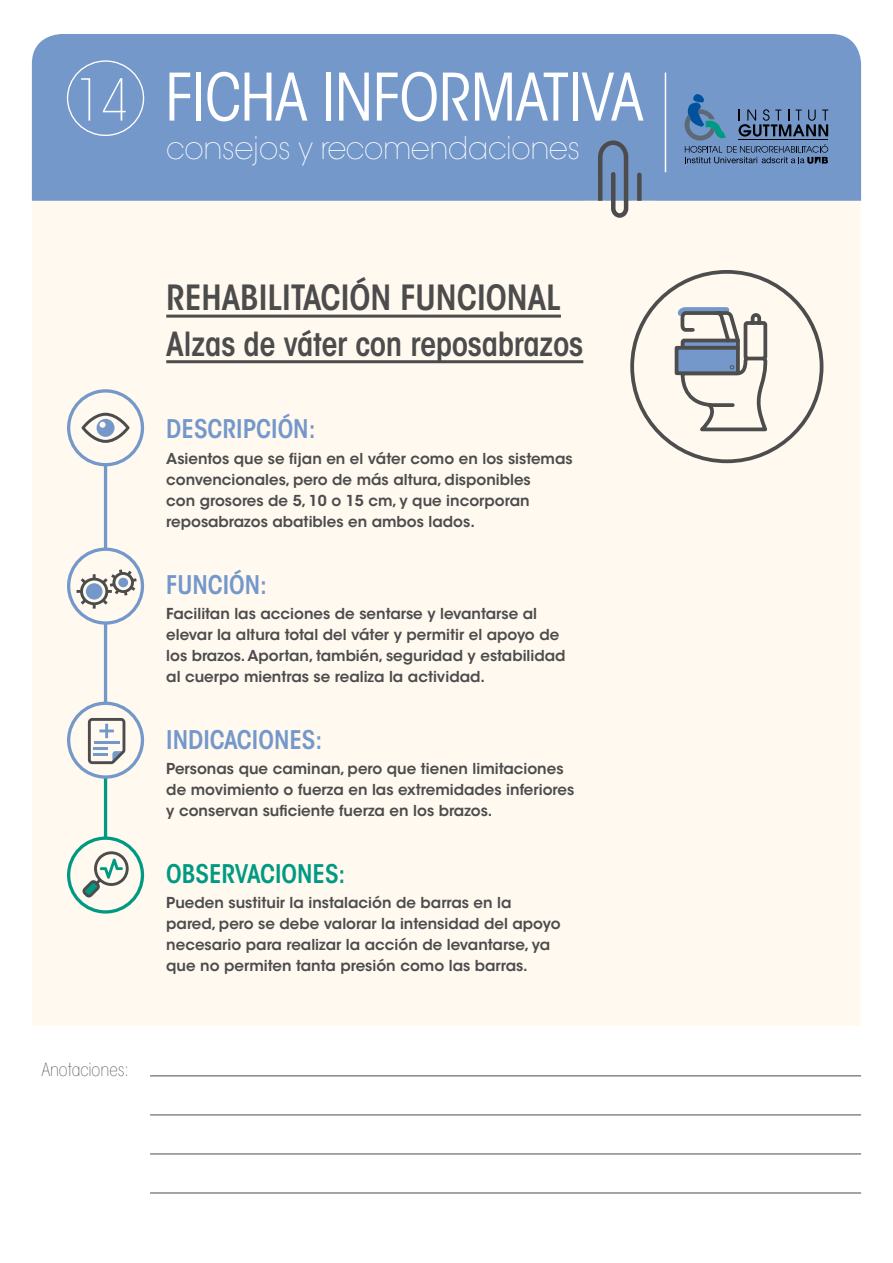
<style>
.page{position:relative;width:893px;height:1263px;background:#fff}
.page>*{position:absolute;margin:0;border:0;box-sizing:border-box;transform-origin:0 0}
.t1{font:condensed 64.8px "ITC Avant Garde Std";letter-spacing:-.01em;color:#fff}
.t2{font:200 condensed 57.3px "ITC Avant Garde Std";color:#fff}
.t3{font:600 condensed 34.5px "ITC Avant Garde Std";color:#4c4c4c}
.t4{font:600 condensed 33px "ITC Avant Garde Std";letter-spacing:-.01em;color:#4c4c4c}
.t5{font:200 31.2px "ITC Avant Garde Std";letter-spacing:-.01em;color:#fff;scale:.96 1}
.t6{font:600 condensed 25.5px "ITC Avant Garde Std";color:#7498ca}
.t7{font:600 condensed 25.5px "ITC Avant Garde Std";color:#009a82}
.t8{font:200 condensed 18px "ITC Avant Garde Std";color:#4d4d4d}
.t9{font:600 15px/21px "ITC Avant Garde Std";color:#4c4c4c}
</style>
<div class="page">
<div style="left:32px;top:34px;width:829px;height:167px;background:#7498ca"></div>
<div style="left:32px;top:201px;width:829px;height:825px;background:#fff9f0"></div>
<hr style="left:104px;top:727px;width:3px;height:130px;background:#009a82">
<svg style="left:685px;top:94px;width:143px;height:70px"></svg>
<div style="left:67px;top:60px;width:77px;height:76px;border:1px solid #fff;border-radius:50%"></div>
<hr style="left:665px;top:73px;width:1px;height:99px;background:#fff">
<hr style="left:166px;top:315px;width:395px;height:3px;background:#4c4c4c">
<hr style="left:166px;top:360px;width:417px;height:3px;background:#4c4c4c">
<hr style="left:104px;top:445px;width:3px;height:282px;background:#7498ca">
<div style="left:69px;top:391px;width:73px;height:74px;background:#fff9f0;border-radius:50%"></div>
<div style="left:67px;top:389px;width:77px;height:77px;border:3px solid #7498ca;border-radius:50%"></div>
<svg style="left:81px;top:413px;width:49px;height:30px"></svg>
<svg style="left:69px;top:549px;width:73px;height:74px"></svg>
<div style="left:67px;top:548px;width:77px;height:77px;border:3px solid #7498ca;border-radius:50%"></div>
<svg style="left:74px;top:566px;width:66px;height:45px"></svg>
<svg style="left:69px;top:703px;width:73px;height:74px;fill:#fff9f0"></svg>
<div style="left:67px;top:702px;width:77px;height:77px;border:3px solid #7498ca;border-radius:50%"></div>
<svg style="left:88px;top:718px;width:37px;height:46px"></svg>
<svg style="left:69px;top:838px;width:73px;height:74px;fill:#fff9f0"></svg>
<div style="left:67px;top:836px;width:77px;height:77px;border:3px solid #009a82;border-radius:50%"></div>
<svg style="left:83px;top:851px;width:46px;height:46px"></svg>
<hr style="left:150px;top:1075px;width:711px;height:1px;background:#4c4c4c">
<hr style="left:150px;top:1115px;width:711px;height:1px;background:#4c4c4c">
<hr style="left:150px;top:1154px;width:711px;height:1px;background:#4c4c4c">
<hr style="left:150px;top:1193px;width:711px;height:1px;background:#4c4c4c">
<svg style="left:628px;top:268px;width:197px;height:197px"></svg>
<svg style="left:585px;top:138px;width:71px;height:120px"></svg>
<h2 class="t2" style="left:75px;top:67px;width:56px">14</h2>
<h1 class="t1" style="left:165px;top:58px;width:480px">FICHA INFORMATIVA</h1>
<h3 class="t5" style="left:166px;top:130px;width:433px">consejos y recomendaciones</h3>
<p class="t8" style="left:42px;top:1059px;width:89px">Anotaciones:</p>
<h3 class="t3" style="left:166px;top:276px;width:396px">REHABILITACIÓN FUNCIONAL</h3>
<h3 class="t4" style="left:166px;top:323px;width:419px">ALZAS DE VÁTER CON REPOSABRAZOS</h3>
<h3 class="t6" style="left:166px;top:413px;width:29px">DESCRIPCIÓN</h3>
<h3 class="t6" style="left:309px;top:413px;width:8px">:</h3>
<p class="t9" style="left:166px;top:447px;width:408px">Asientos que se fijan en el váter como en los sistemas convencionales, pero de más altura, disponibles<br>con grosores de 5, 10 o 15 cm, y que incorporan reposabrazos abatibles en ambos lados.</p>
<h3 class="t6" style="left:166px;top:568px;width:26px">FUNCIÓN</h3>
<h3 class="t6" style="left:260px;top:568px;width:8px">:</h3>
<p class="t9" style="left:166px;top:603px;width:401px">Facilitan las acciones de sentarse y levantarse al elevar la altura total del váter y permitir el apoyo de los brazos. Aportan, también, seguridad y estabilidad al cuerpo mientras se realiza la actividad.</p>
<h3 class="t6" style="left:166px;top:724px;width:21px">INDICACIONES</h3>
<h3 class="t6" style="left:315px;top:724px;width:8px">:</h3>
<p class="t9" style="left:166px;top:758px;width:409px">Personas que caminan, pero que tienen limitaciones de movimiento o fuerza en las extremidades inferiores y conservan suficiente fuerza en los brazos.</p>
<h3 class="t7" style="left:166px;top:858px;width:30px">OBSER</h3>
<h3 class="t7" style="left:235px;top:858px;width:27px">VACIONES</h3>
<h3 class="t7" style="left:339px;top:858px;width:8px">:</h3>
<p class="t9" style="left:166px;top:892px;width:396px">Pueden sustituir la instalación de barras en la pared, pero se debe valorar la intensidad del apoyo necesario para realizar la acción de levantarse, ya que no permiten tanta presión como las barras.</p>
</div>
